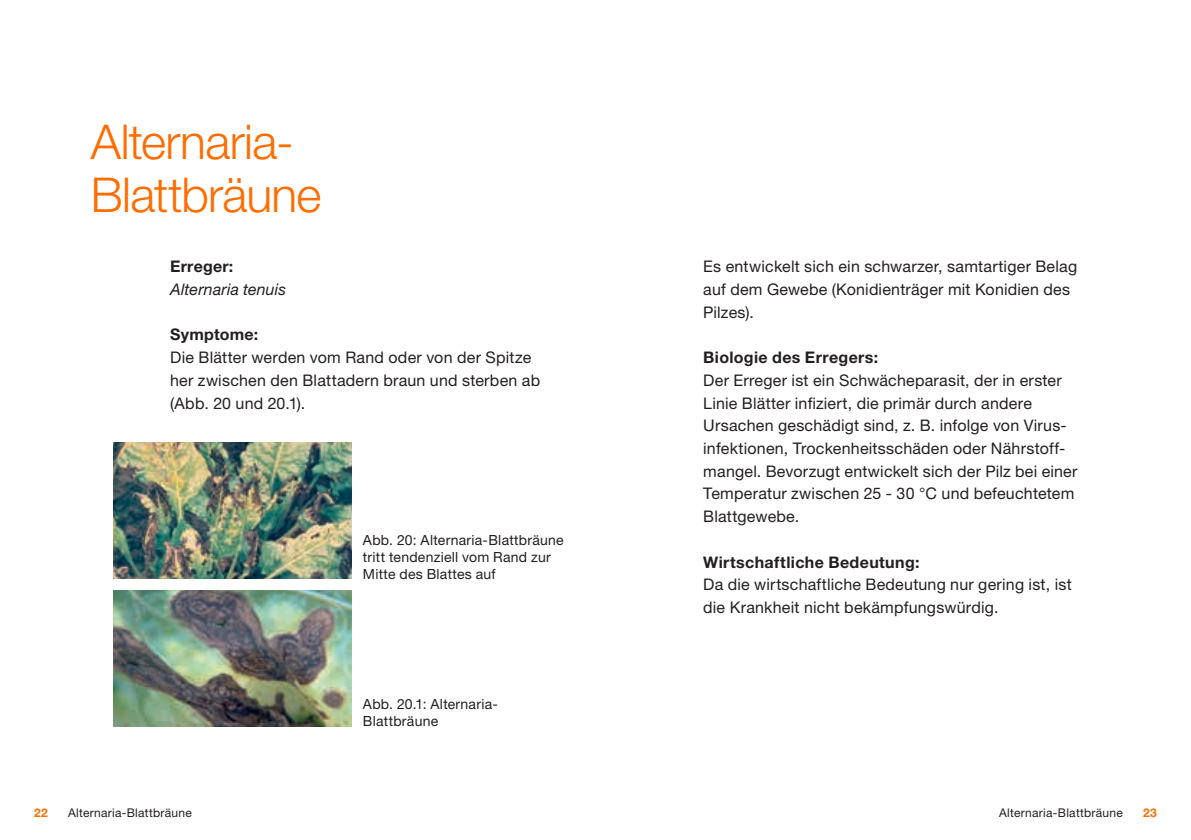
<style>
.page{position:relative;width:1191px;height:840px;background:#fff}
.page>*{position:absolute;margin:0;border:0;box-sizing:border-box;transform-origin:0 0}
.t1{font:300 48px/52.8px "Helvetica Neue LT Std";letter-spacing:-.015em;color:#ff6c00}
.t2{font:16px/22.6px "Helvetica Neue LT Std";letter-spacing:.015em;color:#231f20}
.t3{font:700 16px "Helvetica Neue LT Std";letter-spacing:.025em;color:#231f20}
.t4{font:italic 16px "Helvetica Neue";letter-spacing:.01em;color:#231f20}
.t5{font:14px/17px "Helvetica Neue LT Std";letter-spacing:.02em;color:#231f20}
.t6{font:12px "Helvetica Neue LT Std";letter-spacing:.02em;color:#231f20}
.t7{font:700 12px "Helvetica Neue LT Std";color:#ff6c00}
</style>
<div class="page">
<img style="left:113px;top:590px;width:238px;height:136px">
<img style="left:113px;top:442px;width:238px;height:136px">
<h1 class="t1" style="left:91px;top:114px;width:232px">Alternaria-<br>Blattbräune</h1>
<p class="t3" style="left:170px;top:256px;width:65px">Erreger:</p>
<p class="t4" style="left:170px;top:279px;width:118px">Alternaria tenuis</p>
<p class="t3" style="left:170px;top:325px;width:89px">Symptome:</p>
<p class="t2" style="left:170px;top:346px;width:371px">Die Blätter werden vom Rand oder von der Spitze her zwischen den Blattadern braun und sterben ab (Abb. 20 und 20.1).</p>
<p class="t5" style="left:363px;top:531px;width:202px">Abb. 20: Alternaria-Blattbräune tritt tendenziell vom Rand zur<br>Mitte des Blattes auf</p>
<p class="t5" style="left:363px;top:695px;width:137px">Abb. 20.1: Alternaria-<br>Blattbräune</p>
<p class="t2" style="left:703px;top:255px;width:375px">Es entwickelt sich ein schwarzer, samtartiger Belag auf dem Gewebe (Konidienträger mit Konidien des<br>Pilzes).</p>
<p class="t3" style="left:703px;top:347px;width:176px">Biologie des Erregers:</p>
<p class="t2" style="left:703px;top:368px;width:376px">Der Erreger ist ein Schwächeparasit, der in erster Linie Blätter infiziert, die primär durch andere Ursachen geschädigt sind, z. B. infolge von Virus&shy;infektionen, Trockenheitsschäden oder Nährstoff&shy;mangel. Bevorzugt entwickelt sich der Pilz bei einer Temperatur zwischen 25 - 30 °C und befeuchtetem Blattgewebe.</p>
<p class="t3" style="left:703px;top:551px;width:218px">Wirtschaftliche Bedeutung:</p>
<p class="t2" style="left:703px;top:572px;width:370px">Da die wirtschaftliche Bedeutung nur gering ist, ist die Krankheit nicht bekämpfungswürdig.</p>
<p class="t7" style="left:34px;top:805px;width:15px">22</p>
<p class="t6" style="left:68px;top:805px;width:125px">Alternaria-Blattbräune</p>
<p class="t6" style="left:999px;top:805px;width:125px">Alternaria-Blattbräune</p>
<p class="t7" style="left:1143px;top:805px;width:15px">23</p>
</div>
